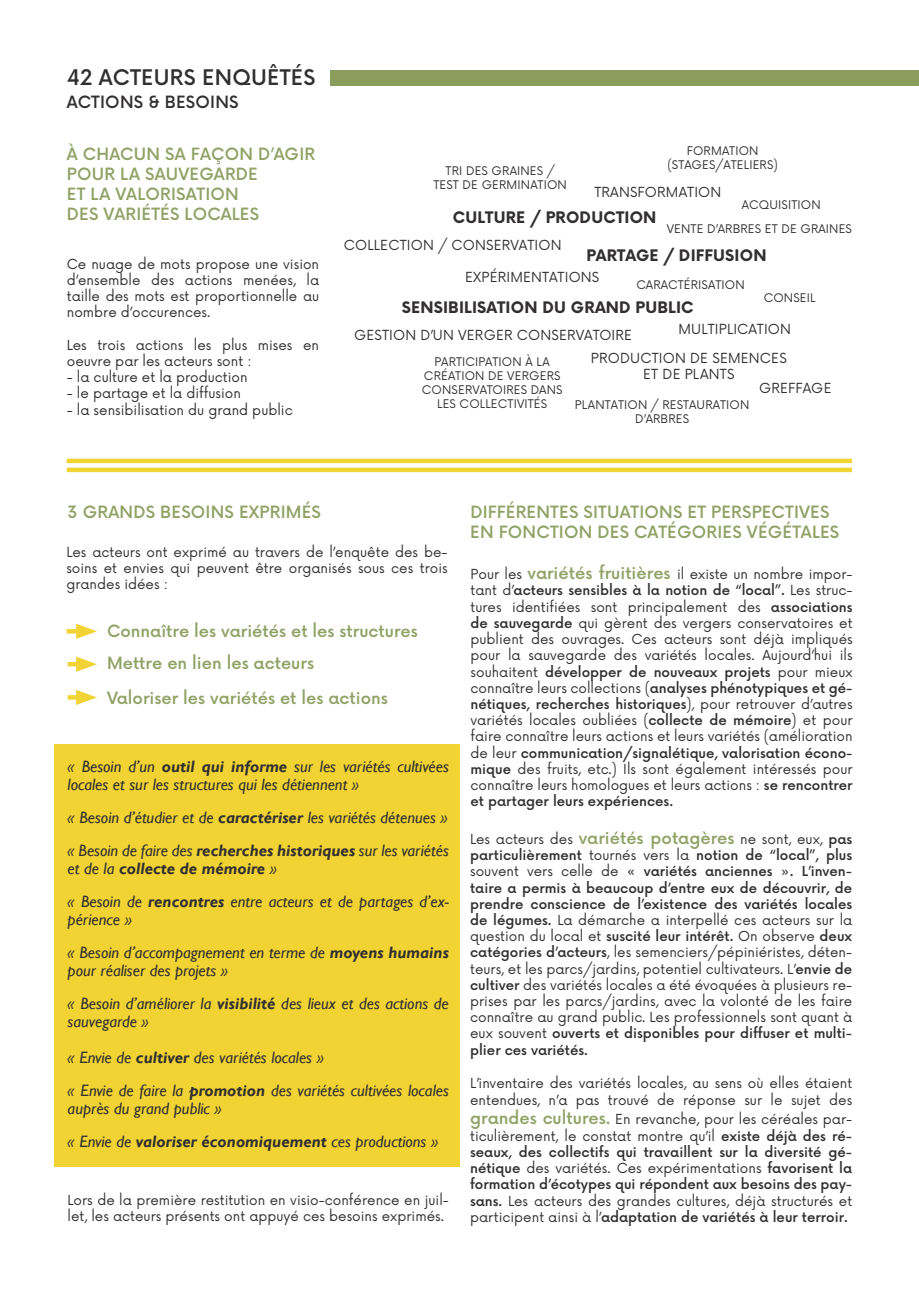
<style>
.page{position:relative;width:919px;height:1289px;background:#fff}
.page>*{position:absolute;margin:0;border:0;box-sizing:border-box;transform-origin:0 0}
.t1{font:500 21px "Now";letter-spacing:.015em;color:#312f30}
.t2{font:italic 16.5px/33px "Gill Sans";color:#312f30}
.t3{font:500 16.5px/19.8px "Now";letter-spacing:.01em;color:#90a265}
.t4{font:500 16.5px "Now";letter-spacing:.01em;color:#312f30}
.t5{font:700 15.45px "Now";letter-spacing:.015em;color:#312f30}
.t6{font:13.5px/16.2px "Now";color:#312f30;text-align:justify}
.t7{font:500 13.5px/16.2px "Now";color:#312f30;text-align:justify}
.t8{font:11.55px/14px "Now";letter-spacing:.015em;color:#312f30;text-align:center}
.s1{font-weight:700}
.s2{font-weight:500;font-size:16.5px;color:#90a265}
.s3{font-weight:500}
.s4{font-size:16.5px;color:#90a265}
.s5{font-weight:400}
</style>
<div class="page">
<div style="left:54px;top:744px;width:405px;height:422px;background:#f1d333"></div>
<div style="left:330px;top:70px;width:588px;height:15px;background:#8a9d5d"></div>
<div style="left:67px;top:458px;width:784px;height:5px;background:#f1d333"></div>
<div style="left:67px;top:467px;width:784px;height:5px;background:#f1d333"></div>
<hr style="left:67px;top:629px;width:17px;height:4px;background:#f1d333">
<svg style="left:76px;top:623px;width:21px;height:16px"></svg>
<hr style="left:68px;top:662px;width:16px;height:4px;background:#f1d333">
<svg style="left:76px;top:656px;width:21px;height:15px"></svg>
<svg style="left:68px;top:695px;width:8px;height:4px"></svg>
<svg style="left:76px;top:690px;width:21px;height:15px"></svg>
<h1 class="t1" style="left:67px;top:64px;width:250px">42 ACTEURS ENQUÊTÉS</h1>
<p class="t4" style="left:67px;top:92px;width:173px">ACTIONS &amp; BESOINS</p>
<p class="t3" style="left:67px;top:145px;width:250px">À CHACUN SA FAÇON D’AGIR<br>POUR LA SAUVEGARDE<br>ET LA VALORISATION<br>DES VARIÉTÉS LOCALES</p>
<p class="t6" style="left:67px;top:256px;width:254px">Ce nuage de mots propose une vision d’ensemble des actions menées, la taille des mots est proportionnelle au nombre d’occurences.</p>
<p class="t6" style="left:67px;top:337px;width:254px">Les trois actions les plus mises en oeuvre par les acteurs sont :</p>
<p class="t6" style="left:67px;top:369px;width:182px">- la culture et la production</p>
<p class="t6" style="left:67px;top:385px;width:176px">- le partage et la diffusion</p>
<p class="t6" style="left:67px;top:402px;width:227px">- la sensibilisation du grand public</p>
<p class="t8" style="left:433px;top:164px;width:135px">TRI DES GRAINES /<br>TEST DE GERMINATION</p>
<p class="t8" style="left:667px;top:144px;width:112px">FORMATION (STAGES/ATELIERS)</p>
<p class="t6" style="left:594px;top:184px;width:128px">TRANSFORMATION</p>
<p class="t8" style="left:742px;top:198px;width:80px">ACQUISITION</p>
<p class="t5" style="left:453px;top:210px;width:205px">CULTURE / PRODUCTION</p>
<p class="t5" style="left:586px;top:247px;width:181px">PARTAGE / DIFFUSION</p>
<p class="t5" style="left:401px;top:299px;width:293px">SENSIBILISATION DU GRAND PUBLIC</p>
<p class="t8" style="left:666px;top:222px;width:187px">VENTE D’ARBRES ET DE GRAINES</p>
<p class="t6" style="left:344px;top:237px;width:219px">COLLECTION / CONSERVATION</p>
<p class="t6" style="left:465px;top:269px;width:136px">EXPÉRIMENTATIONS</p>
<p class="t8" style="left:636px;top:278px;width:110px">CARACTÉRISATION</p>
<p class="t8" style="left:763px;top:291px;width:53px">CONSEIL</p>
<p class="t6" style="left:354px;top:327px;width:279px">GESTION D’UN VERGER CONSERVATOIRE</p>
<p class="t6" style="left:678px;top:321px;width:114px">MULTIPLICATION</p>
<p class="t8" style="left:422px;top:355px;width:142px">PARTICIPATION À LA<br>CRÉATION DE VERGERS<br>CONSERVATOIRES DANS<br>LES COLLECTIVITÉS</p>
<p class="t6" style="left:591px;top:350px;width:197px;text-align:center">PRODUCTION DE SEMENCES<br>ET DE PLANTS</p>
<p class="t8" style="left:574px;top:397px;width:176px">PLANTATION / RESTAURATION<br>D’ARBRES</p>
<p class="t6" style="left:759px;top:380px;width:74px">GREFFAGE</p>
<p class="t3" style="left:68px;top:502px;width:255px">3 GRANDS BESOINS EXPRIMÉS</p>
<p class="t3" style="left:470px;top:502px;width:370px">DIFFÉRENTES SITUATIONS ET PERSPECTIVES<br>EN FONCTION DES CATÉGORIES VÉGÉTALES</p>
<p class="t6" style="left:66px;top:544px;width:383px">Les acteurs ont exprimé au travers de l’enquête des be&shy;soins et envies qui peuvent être organisés sous ces trois grandes idées :</p>
<p class="t3" style="left:107px;top:615px;width:312px;line-height:32.2px">Connaître les variétés et les structures<br>Mettre en lien les acteurs</p>
<p class="t3" style="left:107px;top:688px;width:282px">Valoriser les variétés et les actions</p>
<p class="t2" style="left:68px;top:758px;width:382px;line-height:18px">« Besoin d’un <span class="s1">outil qui informe</span> sur les variétés cultivées locales et sur les structures qui les détiennent »</p>
<p class="t2" style="left:68px;top:802px;width:382px">« Besoin d’étudier et de <span class="s1">caractériser</span> les variétés détenues » « Besoin de faire des <span class="s1">recherches historiques</span> sur les variétés</p>
<p class="t2" style="left:68px;top:853px;width:382px">et de la <span class="s1">collecte de mémoire</span> »<br>« Besoin de <span class="s1">rencontres</span> entre acteurs et de partages d’ex-</p>
<p class="t2" style="left:68px;top:904px;width:383px">périence »<br>« Besoin d’accompagnement en terme de <span class="s1">moyens humains</span></p>
<p class="t2" style="left:68px;top:955px;width:383px">pour réaliser des projets »<br>« Besoin d’améliorer la <span class="s1">visibilité</span> des lieux et des actions de</p>
<p class="t2" style="left:68px;top:1004px;width:258px;line-height:36px">sauvegarde »<br>« Envie de <span class="s1">cultiver</span> des variétés locales »</p>
<p class="t2" style="left:68px;top:1082px;width:382px;line-height:18px">« Envie de faire la <span class="s1">promotion</span> des variétés cultivées locales auprès du grand public »</p>
<p class="t2" style="left:68px;top:1126px;width:372px">« Envie de <span class="s1">valoriser économiquement</span> ces productions »</p>
<p class="t6" style="left:68px;top:1191px;width:382px">Lors de la première restitution en visio-conférence en juil&shy;let, les acteurs présents ont appuyé ces besoins exprimés.</p>
<p class="t6" style="left:470px;top:566px;width:383px">Pour les <span class="s2">variétés fruitières</span> il existe un nombre impor&shy;tant d’<span class="s3">acteurs sensibles à la notion de “local”.</span> Les struc&shy;tures identifiées sont principalement des <span class="s3">associations de sauvegarde</span> qui gèrent des vergers conservatoires et publient des ouvrages. Ces acteurs sont déjà impliqués pour la sauvegarde des variétés locales. Aujourd’hui ils souhaitent <span class="s3">développer de nouveaux projets</span> pour mieux connaître leurs collections (<span class="s3">analyses phénotypiques et gé&shy;nétiques, recherches historiques</span>), pour retrouver d’autres variétés locales oubliées (<span class="s3">collecte de mémoire</span>) et pour faire connaître leurs actions et leurs variétés (amélioration de leur <span class="s3">communication/signalétique, valorisation écono&shy;mique</span> des fruits, etc.) Ils sont également intéressés pour connaître leurs homologues et leurs actions : <span class="s3">se rencontrer et partager leurs expériences.</span></p>
<p class="t6" style="left:470px;top:831px;width:383px">Les acteurs des <span class="s2">variétés potagères</span> ne sont, eux, <span class="s3">pas particulièrement</span> tournés vers la <span class="s3">notion de “local”, plus </span>souvent vers celle de <span class="s3">« variétés anciennes ». L’inven&shy;taire a permis à beaucoup d’entre eux de découvrir, de prendre conscience de l’existence des variétés locales de légumes.</span> La démarche a interpellé ces acteurs sur la question du local et <span class="s3">suscité leur intérêt.</span> On observe <span class="s3">deux catégories d’acteurs</span>, les semenciers/pépiniéristes, déten&shy;teurs, et les parcs/jardins, potentiel cultivateurs. L’<span class="s3">envie de cultiver</span> des variétés locales a été évoquées à plusieurs re&shy;prises par les parcs/jardins, avec la volonté de les faire connaître au grand public. Les professionnels sont quant à eux souvent <span class="s3">ouverts et disponibles pour diffuser et multi&shy;plier ces variétés.</span></p>
<p class="t6" style="left:470px;top:1075px;width:383px">L’inventaire des variétés locales, au sens où elles étaient entendues, n’a pas trouvé de réponse sur le sujet des</p>
<p class="t7" style="left:470px;top:1111px;width:383px"><span class="s4">grandes cultures.</span> <span class="s5">En revanche, pour les céréales par&shy;ticulièrement, le constat montre qu’il</span> existe déjà des ré&shy;seaux, des collectifs qui travaillent sur la diversité gé&shy;nétique <span class="s5">des variétés. Ces expérimentations</span> favorisent la formation d’écotypes qui répondent aux besoins des pay&shy;sans. <span class="s5">Les acteurs des grandes cultures, déjà structurés et participent ainsi à l’</span>adaptation de variétés à leur terroir.</p>
</div>
